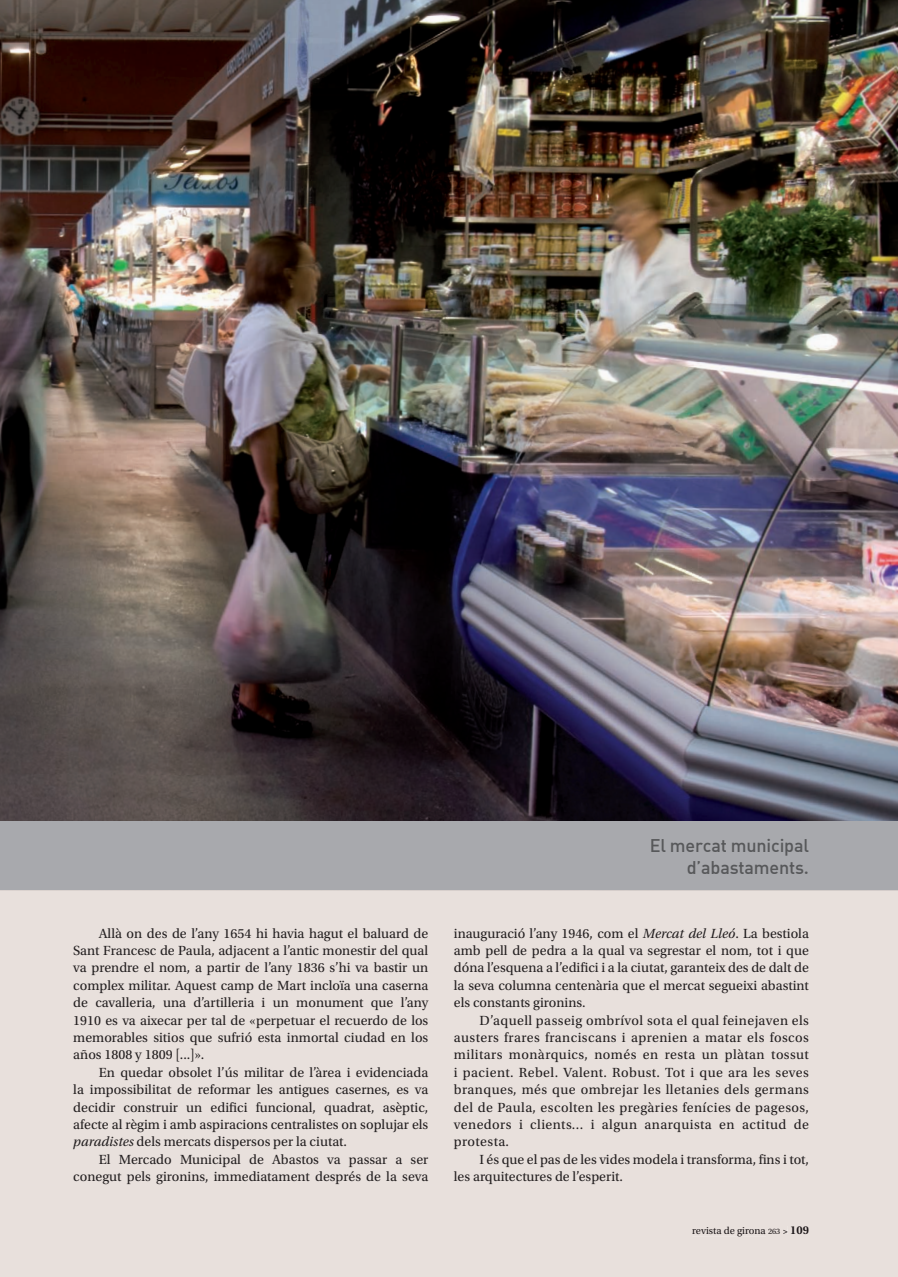
<style>
.page{position:relative;width:898px;height:1277px;background:#fff}
.page>*{position:absolute;margin:0;border:0;box-sizing:border-box;transform-origin:0 0}
.t1{font:18px/21.6px "DIN Medium Alternate";letter-spacing:-.01em;color:#57585a;text-align:right}
.t2{font:13.95px/17.4px "Utopia Std";color:#231f20;text-align:justify}
.t3{font:10.5px "Utopia Std";color:#231f20}
.s1{font-style:italic}
.s2{font-size:8.25px}
.s3{font-weight:600;font-size:9px}
.s4{font-weight:600;font-size:12px}
</style>
<div class="page">
<div style="left:0;top:890px;width:898px;height:386px;background:#e8e0dc"></div>
<div style="left:692px;top:1226px;width:74px;height:9px;background:#e8e0dc"></div>
<div style="left:768px;top:1228px;width:12px;height:5px;background:#e8e0dc"></div>
<svg style="left:783px;top:1229px;width:4px;height:4px"></svg>
<div style="left:788px;top:1225px;width:20px;height:8px;background:#e8e0dc"></div>
<img style="left:0;top:0;width:898px;height:821px">
<div style="left:0;top:821px;width:898px;height:69px;background:#a8a9ad"></div>
<svg style="left:893px;top:1274px;width:5px;height:3px"></svg>
<p class="t2" style="left:73px;top:924px;width:357px;text-indent:26px">Allà on des de l’any 1654 hi havia hagut el baluard de Sant Francesc de Paula, adjacent a l’antic monestir del qual va prendre el nom, a partir de l’any 1836 s’hi va bastir un complex militar. Aquest camp de Mart incloïa una caserna de cavalleria, una d’artilleria i un monument que l’any 1910 es va aixecar per tal de «perpetuar el recuerdo de los memorables sitios que sufrió esta inmortal ciudad en los años 1808 y 1809 [...]».</p>
<p class="t2" style="left:73px;top:1063px;width:357px;text-indent:26px">En quedar obsolet l’ús militar de l’àrea i evidenciada la impossibilitat de reformar les antigues casernes, es va decidir construir un edifici funcional, quadrat, asèptic, afecte al règim i amb aspiracions centralistes on soplujar els <span class="s1">paradistes</span> dels mercats dispersos per la ciutat.</p>
<p class="t2" style="left:73px;top:1150px;width:357px;text-align:right">El Mercado Municipal de Abastos va passar a ser conegut pels gironins, immediatament després de la seva</p>
<p class="t1" style="left:650px;top:834px;width:161px">El mercat municipal d’abastaments.</p>
<p class="t2" style="left:454px;top:924px;width:357px">inauguració l’any 1946, com el <span class="s1">Mercat del Lleó</span>. La bestiola amb pell de pedra a la qual va segrestar el nom, tot i que dóna l’esquena a l’edifici i a la ciutat, garanteix des de dalt de la seva columna centenària que el mercat segueixi abastint els constants gironins.</p>
<p class="t2" style="left:454px;top:1011px;width:357px;text-indent:26px">D’aquell passeig ombrívol sota el qual feinejaven els austers frares franciscans i aprenien a matar els foscos militars monàrquics, només en resta un plàtan tossut i pacient. Rebel. Valent. Robust. Tot i que ara les seves branques, més que ombrejar les lletanies dels germans del de Paula, escolten les pregàries fenícies de pagesos, venedors i clients... i algun anarquista en actitud de protesta.</p>
<p class="t2" style="left:454px;top:1150px;width:357px;text-indent:26px">I és que el pas de les vides modela i transforma, fins i tot, les arquitectures de l’esperit.</p>
<p class="t3" style="left:692px;top:1224px;width:118px">revista de girona <span class="s2">263</span> <span class="s3">&gt;</span> <span class="s4">109</span></p>
</div>
